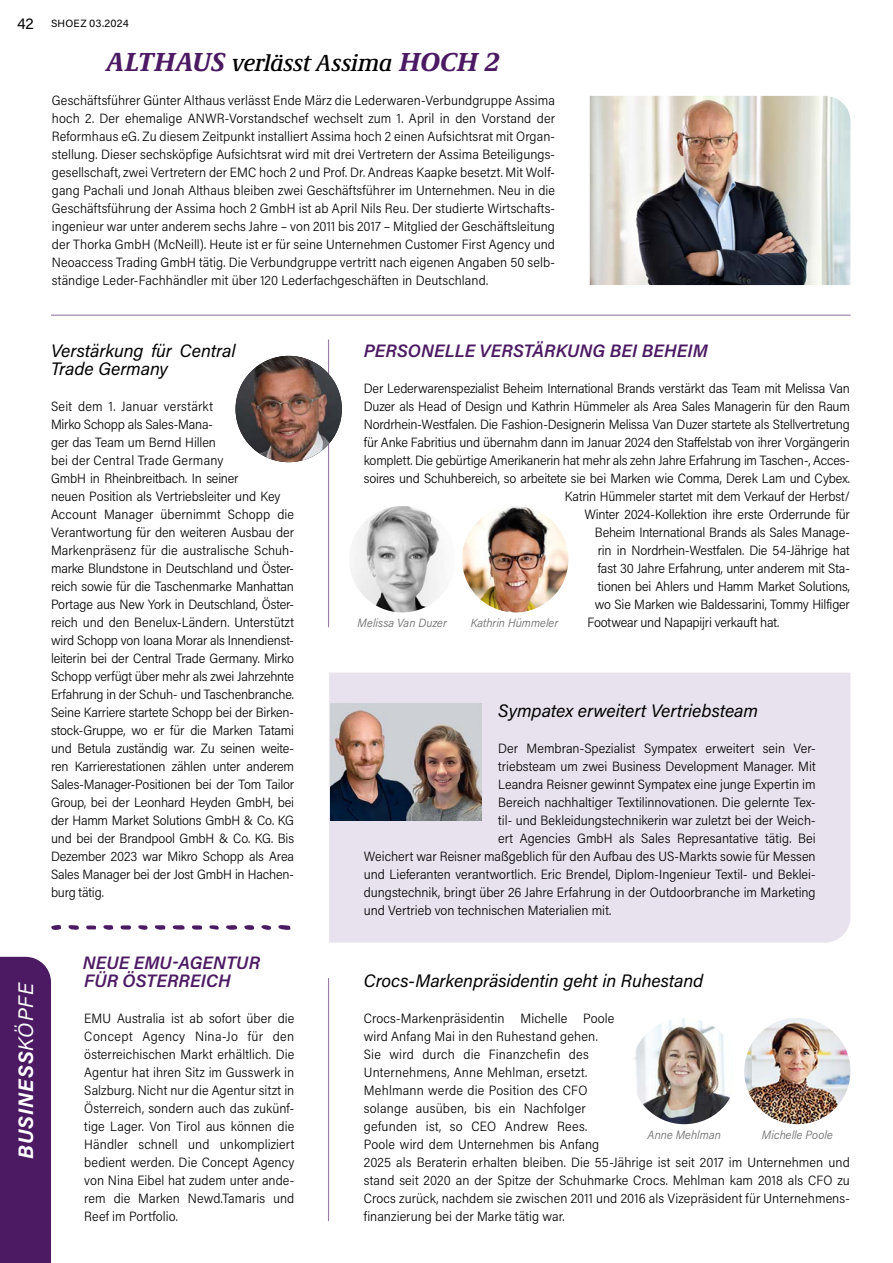
<style>
.page{position:relative;width:893px;height:1263px;background:#fff}
.page>*{position:absolute;margin:0;border:0;box-sizing:border-box;transform-origin:0 0}
.t1{font:italic 500 24px "Demos Next Pro";letter-spacing:-.01em;color:#000}
.t2{font:italic 700 21px "Acumin Pro";color:#fff}
.t3{font:italic 18px/18px "Acumin Pro";letter-spacing:-.005em;color:#000}
.t4{font:italic 600 18px/18px "Acumin Pro";letter-spacing:.005em;color:#4c1963}
.t5{font:300 13.5px/18px "Acumin Pro Semi Cond";letter-spacing:-.005em;color:#000;text-align:justify}
.t6{font:italic 300 12px "Acumin Pro Semi Cond";letter-spacing:.005em;color:#636463}
.t7{font:10.5px "Acumin Pro";letter-spacing:.02em;color:#000}
.s1{font-size:15px}
.s2{font-weight:800;font-size:27px;color:#4c1963}
.s3{font-weight:400}
</style>
<div class="page">
<div style="left:329px;top:673px;width:521px;height:270px;background:#e8e2ee"></div>
<div style="left:0;top:957px;width:51px;height:306px;background:#4c1963"></div>
<img style="left:590px;top:96px;width:260px;height:189px">
<img style="left:349px;top:506px;width:106px;height:106px;border-radius:53px">
<img style="left:462px;top:506px;width:106px;height:106px;border-radius:53px">
<img style="left:331px;top:704px;width:150px;height:116px">
<img style="left:631px;top:1018px;width:106px;height:106px;border-radius:53px">
<img style="left:744px;top:1018px;width:106px;height:106px;border-radius:53px">
<hr style="left:51px;top:315px;width:799px;height:1px;background:#987da8">
<hr style="left:328px;top:339px;width:1px;height:288px;background:#987da8">
<hr style="left:328px;top:978px;width:1px;height:243px;background:#987da8">
<svg style="left:278px;top:925px;width:12px;height:5px"></svg>
<svg style="left:172px;top:925px;width:13px;height:5px"></svg>
<svg style="left:120px;top:925px;width:11px;height:4px"></svg>
<svg style="left:226px;top:925px;width:11px;height:5px"></svg>
<svg style="left:155px;top:925px;width:11px;height:5px"></svg>
<svg style="left:51px;top:925px;width:10px;height:5px"></svg>
<svg style="left:192px;top:925px;width:10px;height:5px"></svg>
<svg style="left:244px;top:925px;width:10px;height:5px"></svg>
<svg style="left:68px;top:925px;width:11px;height:5px"></svg>
<svg style="left:261px;top:925px;width:10px;height:5px"></svg>
<svg style="left:103px;top:925px;width:10px;height:5px"></svg>
<svg style="left:86px;top:925px;width:10px;height:4px"></svg>
<svg style="left:138px;top:925px;width:10px;height:5px"></svg>
<svg style="left:209px;top:925px;width:10px;height:5px"></svg>
<img style="left:236px;top:356px;width:106px;height:106px;border-radius:53px">
<p class="t7" style="left:17px;top:17px;width:113px"><span class="s1">42</span> SHOEZ 03.2024</p>
<h1 class="t1" style="left:107px;top:47px;width:394px"><span class="s2">ALTHAUS</span> verlässt Assima <span class="s2">HOCH 2</span></h1>
<p class="t5" style="left:52px;top:91px;width:505px">Geschäftsführer Günter Althaus verlässt Ende März die Lederwaren-Verbundgruppe Assima hoch 2. Der ehemalige ANWR-Vorstandschef wechselt zum 1. April in den Vorstand der Reformhaus eG. Zu diesem Zeitpunkt installiert Assima hoch 2 einen Aufsichtsrat mit Organ&shy;stellung. Dieser sechsköpfige Aufsichtsrat wird mit drei Vertretern der Assima Beteiligungs&shy;gesellschaft, zwei Vertretern der EMC hoch 2 und Prof. Dr. Andreas Kaapke besetzt. Mit Wolf&shy;gang Pachali und Jonah Althaus bleiben zwei Geschäftsführer im Unternehmen. Neu in die Geschäftsführung der Assima hoch 2 GmbH ist ab April Nils Reu. Der studierte Wirtschafts&shy;ingenieur war unter anderem sechs Jahre – von 2011 bis 2017 – Mitglied der Geschäftsleitung der Thorka GmbH (McNeill). Heute ist er für seine Unternehmen Customer First Agency und Neoaccess Trading GmbH tätig. Die Verbundgruppe vertritt nach eigenen Angaben 50 selb&shy;ständige Leder-Fachhändler mit über 120 Lederfachgeschäften in Deutschland.</p>
<h3 class="t3" style="left:51px;top:341px;width:186px">Verstärkung für Central<br>Trade Germany</h3>
<p class="t5" style="left:51px;top:397px;width:245px;text-align:left">Seit dem 1. Januar verstärkt<br>Mirko Schopp als Sales-Mana-<br>ger das Team um Bernd Hillen<br>bei der Central Trade Germany<br>GmbH in Rheinbreitbach. In seiner<br>neuen Position als Vertriebsleiter und Key Account Manager übernimmt Schopp die Verantwortung für den weiteren Ausbau der Markenpräsenz für die australische Schuh&shy;marke Blundstone in Deutschland und Öster&shy;reich sowie für die Taschenmarke Manhattan Portage aus New York in Deutschland, Öster&shy;reich und den Benelux-Ländern. Unterstützt wird Schopp von Ioana Morar als Innendienst&shy;leiterin bei der Central Trade Germany. Mirko Schopp verfügt über mehr als zwei Jahrzehnte Erfahrung in der Schuh- und Taschenbranche.<br>Seine Karriere startete Schopp bei der Birken&shy;stock-Gruppe, wo er für die Marken Tatami und Betula zuständig war. Zu seinen weite&shy;ren Karrierestationen zählen unter anderem Sales-Manager-Positionen bei der Tom Tailor Group, bei der Leonhard Heyden GmbH, bei der Hamm Market Solutions GmbH &amp; Co. KG und bei der Brandpool GmbH &amp; Co. KG. Bis Dezember 2023 war Mikro Schopp als Area Sales Manager bei der Jost GmbH in Hachen&shy;burg tätig.</p>
<h2 class="t2" style="left:11px;top:1159px;width:178px;rotate:-90deg">BUSINESS<span class="s3">KÖPFE</span></h2>
<h3 class="t4" style="left:83px;top:953px;width:179px">NEUE EMU-AGENTUR<br>FÜR ÖSTERREICH</h3>
<p class="t5" style="left:84px;top:1009px;width:212px">EMU Australia ist ab sofort über die Concept Agency Nina-Jo für den österreichischen Markt erhältlich. Die Agentur hat ihren Sitz im Gusswerk in Salzburg. Nicht nur die Agentur sitzt in Österreich, sondern auch das zukünf&shy;tige Lager. Von Tirol aus können die Händler schnell und unkompliziert bedient werden. Die Concept Agency von Nina Eibel hat zudem unter ande&shy;rem die Marken Newd.Tamaris und Reef im Portfolio.</p>
<h3 class="t4" style="left:364px;top:341px;width:346px">PERSONELLE VERSTÄRKUNG BEI BEHEIM</h3>
<p class="t5" style="left:364px;top:379px;width:488px;text-align:right">Der Lederwarenspezialist Beheim International Brands verstärkt das Team mit Melissa Van Duzer als Head of Design und Kathrin Hümmeler als Area Sales Managerin für den Raum Nordrhein-Westfalen. Die Fashion-Designerin Melissa Van Duzer startete als Stellvertretung für Anke Fabritius und übernahm dann im Januar 2024 den Staffelstab von ihrer Vorgängerin komplett. Die gebürtige Amerikanerin hat mehr als zehn Jahre Erfahrung im Taschen-, Acces&shy;soires und Schuhbereich, so arbeitete sie bei Marken wie Comma, Derek Lam und Cybex.<br>Katrin Hümmeler startet mit dem Verkauf der Herbst/<br>Winter 2024-Kollektion ihre erste Orderrunde für<br>Beheim International Brands als Sales Manage-<br>rin in Nordrhein-Westfalen. Die 54-Jährige hat<br>fast 30 Jahre Erfahrung, unter anderem mit Sta-<br>tionen bei Ahlers und Hamm Market Solutions,<br>wo Sie Marken wie Baldessarini, Tommy Hilfiger</p>
<p class="t6" style="left:358px;top:615px;width:91px">Melissa Van Duzer</p>
<p class="t6" style="left:471px;top:615px;width:89px">Kathrin Hümmeler</p>
<p class="t5" style="left:587px;top:613px;width:193px">Footwear und Napapijri verkauft hat.</p>
<h3 class="t3" style="left:498px;top:701px;width:261px">Sympatex erweitert Vertriebsteam</h3>
<p class="t5" style="left:498px;top:739px;width:319px">Der Membran-Spezialist Sympatex erweitert sein Ver-</p>
<p class="t5" style="left:498px;top:757px;width:319px">triebsteam um zwei Business Development Manager. Mit</p>
<p class="t5" style="left:498px;top:775px;width:319px">Leandra Reisner gewinnt Sympatex eine junge Expertin im</p>
<p class="t5" style="left:498px;top:793px;width:319px">Bereich nachhaltiger Textilinnovationen. Die gelernte Tex-</p>
<p class="t5" style="left:498px;top:811px;width:319px">til- und Bekleidungstechnikerin war zuletzt bei der Weich-</p>
<p class="t5" style="left:498px;top:829px;width:319px">ert Agencies GmbH als Sales Represantative tätig. Bei</p>
<p class="t5" style="left:364px;top:847px;width:453px">Weichert war Reisner maßgeblich für den Aufbau des US-Markts sowie für Messen</p>
<p class="t5" style="left:364px;top:865px;width:453px">und Lieferanten verantwortlich. Eric Brendel, Diplom-Ingenieur Textil- und Beklei-</p>
<p class="t5" style="left:364px;top:883px;width:453px">dungstechnik, bringt über 26 Jahre Erfahrung in der Outdoorbranche im Marketing</p>
<p class="t5" style="left:364px;top:901px;width:249px">und Vertrieb von technischen Materialien mit.</p>
<h3 class="t3" style="left:364px;top:971px;width:341px">Crocs-Markenpräsidentin geht in Ruhestand</h3>
<p class="t5" style="left:364px;top:1009px;width:488px;text-align:left">Crocs-Markenpräsidentin Michelle Poole<br>wird Anfang Mai in den Ruhestand gehen.<br>Sie wird durch die Finanzchefin des<br>Unternehmens, Anne Mehlman, ersetzt.<br>Mehlmann werde die Position des CFO<br>solange ausüben, bis ein Nachfolger<br>gefunden ist, so CEO Andrew Rees.<br>Poole wird dem Unternehmen bis Anfang<br>2025 als Beraterin erhalten bleiben. Die 55-Jährige ist seit 2017 im Unternehmen und stand seit 2020 an der Spitze der Schuhmarke Crocs. Mehlman kam 2018 als CFO zu Crocs zurück, nachdem sie zwischen 2011 und 2016 als Vizepräsident für Unternehmens&shy;finanzierung bei der Marke tätig war.</p>
<p class="t6" style="left:648px;top:1126px;width:75px">Anne Mehlman</p>
<p class="t6" style="left:762px;top:1126px;width:72px">Michelle Poole</p>
</div>
